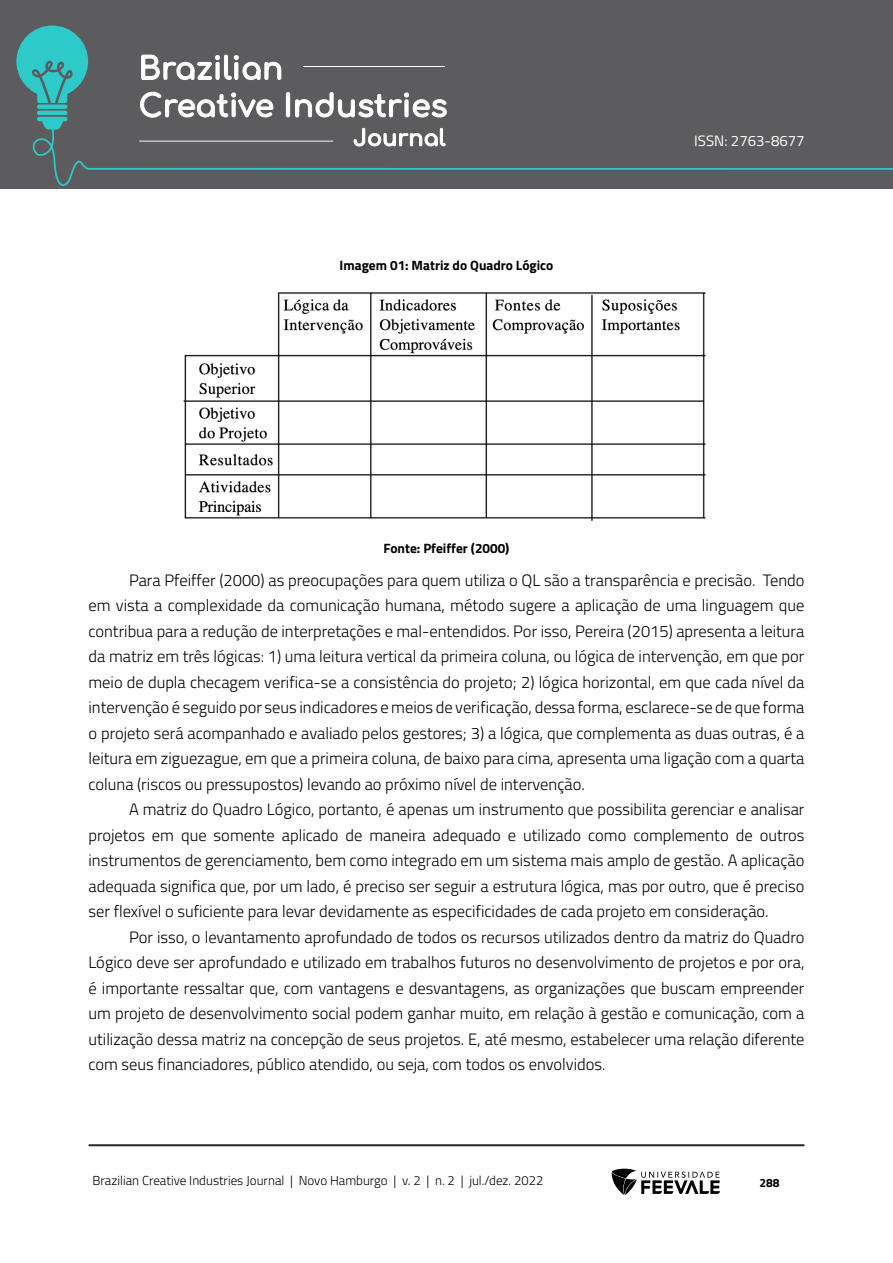
<style>
.page{position:relative;width:893px;height:1263px;background:#fff}
.page>*{position:absolute;margin:0;border:0;box-sizing:border-box;transform-origin:0 0}
.Corpo_de_texto{font:300 16.5px/25.5px "Titillium Web";color:#000;text-align:justify}
.t1{font:15px "Titillium Web";color:#fff}
.Legenda_FIGURA{font:700 13.5px "Titillium Web";color:#000}
.fonte_FIGURA{font:700 13.5px "Titillium Web";color:#000}
.t2{font:300 13.05px "Titillium Web";color:#000}
.t3{font:700 12px "Titillium Web";color:#000}
</style>
<div class="page">
<div style="left:0;top:0;width:893px;height:188px;background:#5c5c5e"></div>
<hr style="left:37px;top:111px;width:30px;height:4px;background:#2ec9c9;border-radius:2px">
<svg style="left:37px;top:117px;width:30px;height:11px"></svg>
<hr style="left:37px;top:105px;width:30px;height:4px;background:#2ec9c9;border-radius:2px">
<svg style="left:16px;top:26px;width:72px;height:77px"></svg>
<svg style="left:32px;top:128px;width:861px;height:58px"></svg>
<hr style="left:89px;top:1144px;width:715px;height:2px;background:#282828">
<svg style="left:611px;top:1169px;width:109px;height:26px"></svg>
<svg style="left:141px;top:54px;width:141px;height:26px"></svg>
<svg style="left:140px;top:91px;width:134px;height:27px"></svg>
<svg style="left:285px;top:92px;width:162px;height:26px"></svg>
<svg style="left:353px;top:127px;width:93px;height:20px"></svg>
<hr style="left:303px;top:66px;width:142px;height:1px;background:#fff">
<hr style="left:139px;top:141px;width:194px;height:1px;background:#fff">
<img style="left:183px;top:292px;width:523px;height:229px">
<p class="Legenda_FIGURA" style="left:340px;top:255px;width:215px">Imagem 01: Matriz do Quadro Lógico</p>
<p class="t1" style="left:694px;top:130px;width:112px">ISSN: 2763-8677</p>
<p class="fonte_FIGURA" style="left:384px;top:538px;width:127px">Fonte: Pfeiffer (2000)</p>
<p class="Corpo_de_texto" style="left:88px;top:566px;width:717px;text-indent:40px">Para Pfeiffer (2000) as preocupações para quem utiliza o QL são a transparência e precisão. Tendo em vista a complexidade da comunicação humana, método sugere a aplicação de uma linguagem que contribua para a redução de interpretações e mal-entendidos. Por isso, Pereira (2015) apresenta a leitura da matriz em três lógicas: 1) uma leitura vertical da primeira coluna, ou lógica de intervenção, em que por meio de dupla checagem verifica-se a consistência do projeto; 2) lógica horizontal, em que cada nível da intervenção é seguido por seus indicadores e meios de verificação, dessa forma, esclarece-se de que forma o projeto será acompanhado e avaliado pelos gestores; 3) a lógica, que complementa as duas outras, é a leitura em ziguezague, em que a primeira coluna, de baixo para cima, apresenta uma ligação com a quarta coluna (riscos ou pressupostos) levando ao próximo nível de intervenção.</p>
<p class="Corpo_de_texto" style="left:88px;top:796px;width:717px;text-indent:40px">A matriz do Quadro Lógico, portanto, é apenas um instrumento que possibilita gerenciar e analisar projetos em que somente aplicado de maneira adequado e utilizado como complemento de outros instrumentos de gerenciamento, bem como integrado em um sistema mais amplo de gestão. A aplicação adequada significa que, por um lado, é preciso ser seguir a estrutura lógica, mas por outro, que é preciso ser flexível o suficiente para levar devidamente as especificidades de cada projeto em consideração.</p>
<p class="Corpo_de_texto" style="left:88px;top:923px;width:717px;text-indent:40px">Por isso, o levantamento aprofundado de todos os recursos utilizados dentro da matriz do Quadro Lógico deve ser aprofundado e utilizado em trabalhos futuros no desenvolvimento de projetos e por ora, é importante ressaltar que, com vantagens e desvantagens, as organizações que buscam empreender um projeto de desenvolvimento social podem ganhar muito, em relação à gestão e comunicação, com a utilização dessa matriz na concepção de seus projetos. E, até mesmo, estabelecer uma relação diferente com seus financiadores, público atendido, ou seja, com todos os envolvidos.</p>
<p class="t2" style="left:92px;top:1171px;width:452px">Brazilian Creative Industries Journal | Novo Hamburgo | v. 2 | n. 2 | jul./dez. 2022</p>
<p class="t3" style="left:759px;top:1174px;width:22px">288</p>
</div>
